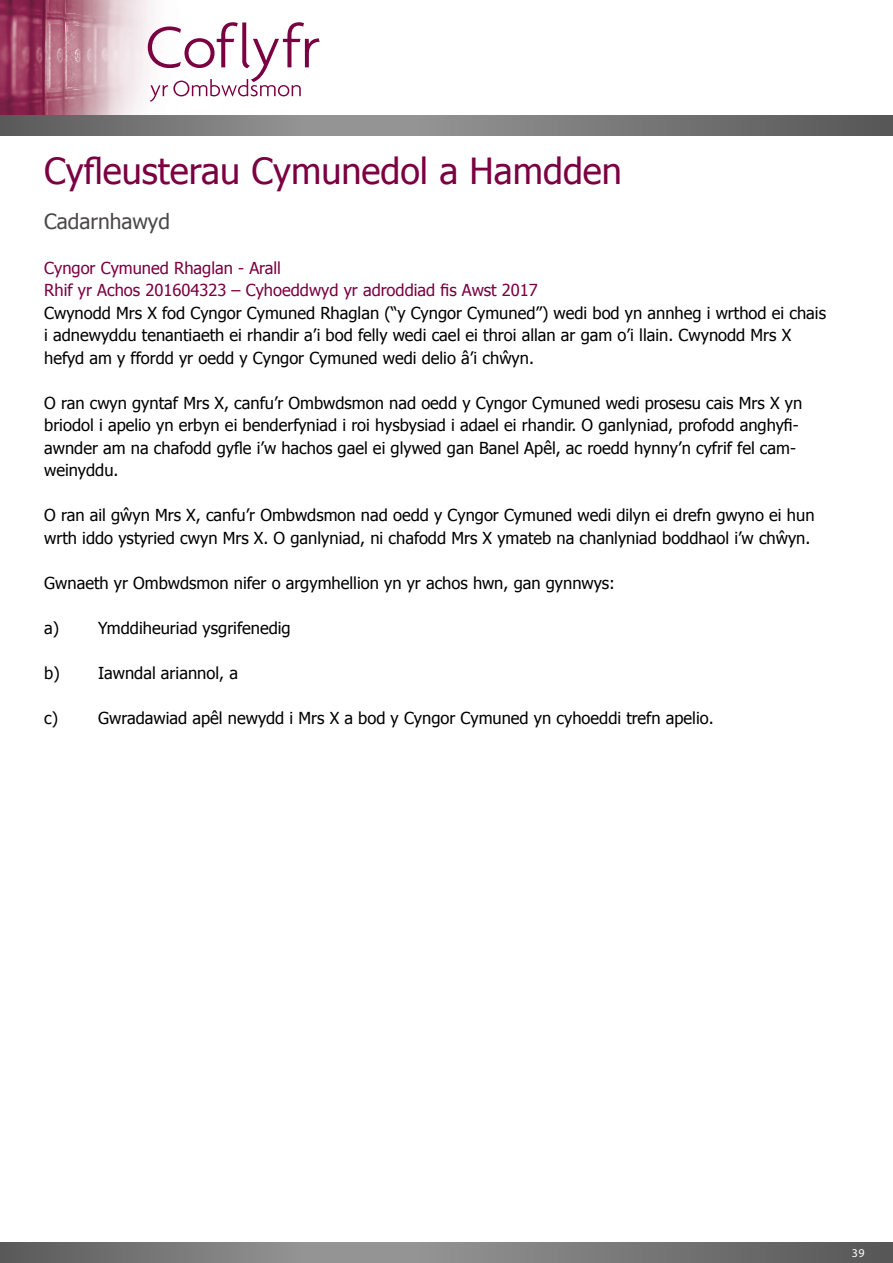
<style>
.page{position:relative;width:893px;height:1263px;background:#fff}
.page>*{position:absolute;margin:0;border:0;box-sizing:border-box;transform-origin:0 0}
.t1{font:36px "Tahoma";color:#7b0041}
.t2{font:21px "Tahoma";color:#4b4848}
.t3{font:16.5px/22.5px "Tahoma";color:#000}
.t4{font:16.5px/22.5px "Tahoma";color:#7b0041}
.t5{font:12px "Myriad Pro";color:#fff}
</style>
<div class="page">
<svg style="left:0;top:1242px;width:893px;height:21px;background:#7a7979"></svg>
<img style="left:0;top:0;width:153px;height:115px">
<svg style="left:148px;top:22px;width:172px;height:80px"></svg>
<svg style="left:0;top:115px;width:893px;height:21px;background:#7a7979"></svg>
<h1 class="t1" style="left:44px;top:146px;width:579px">Cyfleusterau Cymunedol a Hamdden</h1>
<p class="t2" style="left:44px;top:207px;width:127px">Cadarnhawyd</p>
<p class="t4" style="left:44px;top:256px;width:495px">Cyngor Cymuned Rhaglan - Arall<br>Rhif yr Achos 201604323 – Cyhoeddwyd yr adroddiad fis Awst 2017</p>
<p class="t3" style="left:44px;top:301px;width:783px">Cwynodd Mrs X fod Cyngor Cymuned Rhaglan (“y Cyngor Cymuned”) wedi bod yn annheg i wrthod ei chais i adnewyddu tenantiaeth ei rhandir a’i bod felly wedi cael ei throi allan ar gam o’i llain. Cwynodd Mrs X hefyd am y ffordd yr oedd y Cyngor Cymuned wedi delio â’i chŵyn.</p>
<p class="t3" style="left:44px;top:391px;width:759px">O ran cwyn gyntaf Mrs X, canfu’r Ombwdsmon nad oedd y Cyngor Cymuned wedi prosesu cais Mrs X yn briodol i apelio yn erbyn ei benderfyniad i roi hysbysiad i adael ei rhandir. O ganlyniad, profodd anghyfi&shy;awnder am na chafodd gyfle i’w hachos gael ei glywed gan Banel Apêl, ac roedd hynny’n cyfrif fel cam&shy;weinyddu.</p>
<p class="t3" style="left:44px;top:503px;width:772px">O ran ail gŵyn Mrs X, canfu’r Ombwdsmon nad oedd y Cyngor Cymuned wedi dilyn ei drefn gwyno ei hun wrth iddo ystyried cwyn Mrs X. O ganlyniad, ni chafodd Mrs X ymateb na chanlyniad boddhaol i’w chŵyn.</p>
<p class="t3" style="left:44px;top:571px;width:572px">Gwnaeth yr Ombwdsmon nifer o argymhellion yn yr achos hwn, gan gynnwys:</p>
<p class="t3" style="left:44px;top:616px;width:248px">a) Ymddiheuriad ysgrifenedig</p>
<p class="t3" style="left:44px;top:661px;width:195px">b) Iawndal ariannol, a</p>
<p class="t3" style="left:44px;top:706px;width:15px">c)</p>
<p class="t3" style="left:98px;top:706px;width:617px">Gwradawiad apêl newydd i Mrs X a bod y Cyngor Cymuned yn cyhoeddi trefn apelio.</p>
<p class="t5" style="left:852px;top:1245px;width:14px">39</p>
</div>
